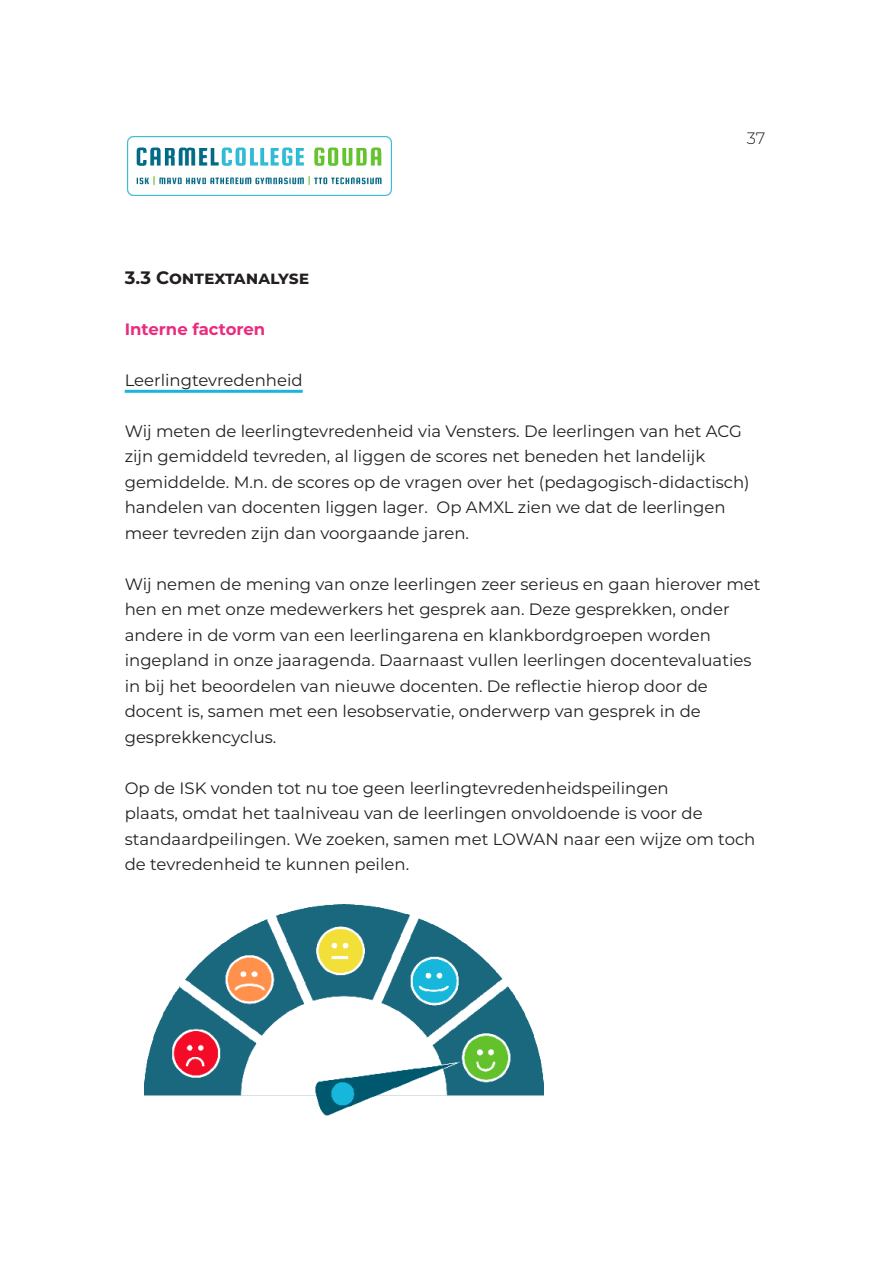
<style>
.page{position:relative;width:893px;height:1263px;background:#fff}
.page>*{position:absolute;margin:0;border:0;box-sizing:border-box;transform-origin:0 0}
._1_1_Gegevens_-_Montserrat_12_hoofdletter{font:700 18px "Montserrat";color:#231f20}
.Platte_tekst_-_Montserrat_11_pt{font:16.5px/25.5px "Montserrat";color:#231f20}
._4_1_2_Platte_tekst___onderlijnd{font:16.5px "Montserrat";color:#231f20}
.Identiteit_-_Montserrat_roze_11_bold{font:700 16.5px "Montserrat";color:#ea2c7e}
.t1{font:300 16.5px "Montserrat";color:#231f20}
</style>
<div class="page">
<img style="left:128px;top:136px;width:263px;height:59px">
<img style="left:144px;top:905px;width:400px;height:210px">
<hr style="left:125px;top:390px;width:178px;height:3px;background:#17b7db">
<p class="t1" style="left:747px;top:126px;width:20px">37</p>
<p class="_1_1_Gegevens_-_Montserrat_12_hoofdletter" style="left:125px;top:264px;width:186px">3.3 Contextanalyse</p>
<p class="Identiteit_-_Montserrat_roze_11_bold" style="left:125px;top:317px;width:142px">Interne factoren</p>
<p class="_4_1_2_Platte_tekst___onderlijnd" style="left:125px;top:368px;width:180px">Leerlingtevredenheid</p>
<p class="Platte_tekst_-_Montserrat_11_pt" style="left:125px;top:417px;width:626px">Wij meten de leerlingtevredenheid via Vensters. De leerlingen van het ACG zijn gemiddeld tevreden, al liggen de scores net beneden het landelijk gemiddelde. M.n. de scores op de vragen over het (pedagogisch-didactisch) handelen van docenten liggen lager. Op AMXL zien we dat de leerlingen meer tevreden zijn dan voorgaande jaren.</p>
<p class="Platte_tekst_-_Montserrat_11_pt" style="left:125px;top:570px;width:637px">Wij nemen de mening van onze leerlingen zeer serieus en gaan hierover met hen en met onze medewerkers het gesprek aan. Deze gesprekken, onder andere in de vorm van een leerlingarena en klankbordgroepen worden ingepland in onze jaaragenda. Daarnaast vullen leerlingen docentevaluaties in bij het beoordelen van nieuwe docenten. De reflectie hierop door de docent is, samen met een lesobservatie, onderwerp van gesprek in de gesprekkencyclus.</p>
<p class="Platte_tekst_-_Montserrat_11_pt" style="left:125px;top:774px;width:632px">Op de ISK vonden tot nu toe geen leerlingtevredenheidspeilingen<br>plaats, omdat het taalniveau van de leerlingen onvoldoende is voor de standaardpeilingen. We zoeken, samen met LOWAN naar een wijze om toch de tevredenheid te kunnen peilen.</p>
</div>
